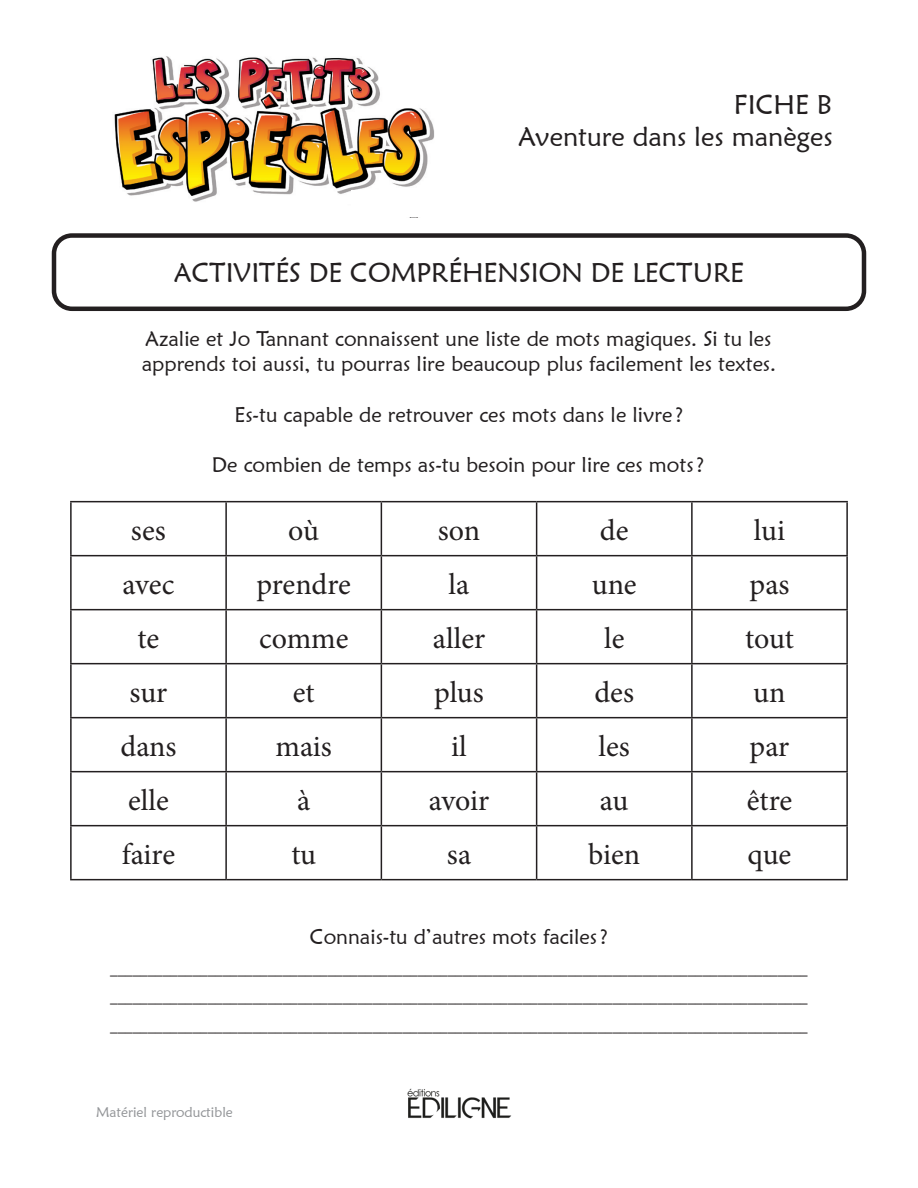
<style>
.page{position:relative;width:918px;height:1188px;background:#fff}
.page>*{position:absolute;margin:0;border:0;box-sizing:border-box;transform-origin:0 0}
.dans_tableau{font:30px "Minion Pro";color:#231f20}
.Titre{font:27px "Maiandra GD";color:#231f20}
.texte{font:21px/25.2px "Maiandra GD";color:#231f20}
.texte-2{font:15px/28.5px "Maiandra GD";color:#231f20;text-align:justify}
.t1{font:14.1px "Maiandra GD";color:#939598}
</style>
<div class="page">
<img style="left:407px;top:1088px;width:104px;height:31px">
<img style="left:114px;top:56px;width:320px;height:146px">
<div style="left:351px;top:191px;width:101px;height:26px;background:#fff"></div>
<div style="left:380px;top:188px;width:50px;height:6px;background:#fff"></div>
<svg style="left:348px;top:193px;width:3px;height:9px"></svg>
<div style="left:52px;top:233px;width:814px;height:78px;border:4px solid #231f20;border-radius:18px"></div>
<hr style="left:70px;top:501px;width:156px;height:1px;background:#231f20">
<hr style="left:70px;top:502px;width:2px;height:53px;background:#231f20">
<hr style="left:226px;top:501px;width:155px;height:1px;background:#231f20">
<hr style="left:225px;top:502px;width:2px;height:53px;background:#231f20">
<hr style="left:381px;top:501px;width:156px;height:1px;background:#231f20">
<hr style="left:381px;top:502px;width:1px;height:53px;background:#231f20">
<hr style="left:537px;top:501px;width:155px;height:1px;background:#231f20">
<hr style="left:536px;top:502px;width:1px;height:53px;background:#231f20">
<hr style="left:692px;top:501px;width:156px;height:1px;background:#231f20">
<hr style="left:691px;top:502px;width:2px;height:53px;background:#231f20">
<hr style="left:846px;top:502px;width:2px;height:53px;background:#231f20">
<hr style="left:70px;top:555px;width:156px;height:1px;background:#231f20">
<hr style="left:70px;top:556px;width:2px;height:53px;background:#231f20">
<hr style="left:226px;top:555px;width:155px;height:1px;background:#231f20">
<hr style="left:225px;top:556px;width:2px;height:53px;background:#231f20">
<hr style="left:381px;top:555px;width:156px;height:1px;background:#231f20">
<hr style="left:381px;top:556px;width:1px;height:53px;background:#231f20">
<hr style="left:537px;top:555px;width:155px;height:1px;background:#231f20">
<hr style="left:536px;top:556px;width:1px;height:53px;background:#231f20">
<hr style="left:692px;top:555px;width:156px;height:1px;background:#231f20">
<hr style="left:691px;top:556px;width:2px;height:53px;background:#231f20">
<hr style="left:846px;top:556px;width:2px;height:53px;background:#231f20">
<hr style="left:70px;top:609px;width:156px;height:1px;background:#231f20">
<hr style="left:70px;top:610px;width:2px;height:53px;background:#231f20">
<hr style="left:226px;top:609px;width:155px;height:1px;background:#231f20">
<hr style="left:225px;top:610px;width:2px;height:53px;background:#231f20">
<hr style="left:381px;top:609px;width:156px;height:1px;background:#231f20">
<hr style="left:381px;top:610px;width:1px;height:53px;background:#231f20">
<hr style="left:537px;top:609px;width:155px;height:1px;background:#231f20">
<hr style="left:536px;top:610px;width:1px;height:53px;background:#231f20">
<hr style="left:692px;top:609px;width:156px;height:1px;background:#231f20">
<hr style="left:691px;top:610px;width:2px;height:53px;background:#231f20">
<hr style="left:846px;top:610px;width:2px;height:53px;background:#231f20">
<hr style="left:70px;top:663px;width:156px;height:1px;background:#231f20">
<hr style="left:70px;top:664px;width:2px;height:53px;background:#231f20">
<hr style="left:226px;top:663px;width:155px;height:1px;background:#231f20">
<hr style="left:225px;top:664px;width:2px;height:53px;background:#231f20">
<hr style="left:381px;top:663px;width:156px;height:1px;background:#231f20">
<hr style="left:381px;top:664px;width:1px;height:53px;background:#231f20">
<hr style="left:537px;top:663px;width:155px;height:1px;background:#231f20">
<hr style="left:536px;top:664px;width:1px;height:53px;background:#231f20">
<hr style="left:692px;top:663px;width:156px;height:1px;background:#231f20">
<hr style="left:691px;top:664px;width:2px;height:53px;background:#231f20">
<hr style="left:846px;top:664px;width:2px;height:53px;background:#231f20">
<hr style="left:70px;top:717px;width:156px;height:1px;background:#231f20">
<hr style="left:70px;top:718px;width:2px;height:53px;background:#231f20">
<hr style="left:226px;top:717px;width:155px;height:1px;background:#231f20">
<hr style="left:225px;top:718px;width:2px;height:53px;background:#231f20">
<hr style="left:381px;top:717px;width:156px;height:1px;background:#231f20">
<hr style="left:381px;top:718px;width:1px;height:53px;background:#231f20">
<hr style="left:537px;top:717px;width:155px;height:1px;background:#231f20">
<hr style="left:536px;top:718px;width:1px;height:53px;background:#231f20">
<hr style="left:692px;top:717px;width:156px;height:1px;background:#231f20">
<hr style="left:691px;top:718px;width:2px;height:53px;background:#231f20">
<hr style="left:846px;top:718px;width:2px;height:53px;background:#231f20">
<hr style="left:70px;top:771px;width:156px;height:1px;background:#231f20">
<hr style="left:70px;top:772px;width:2px;height:53px;background:#231f20">
<hr style="left:226px;top:771px;width:155px;height:1px;background:#231f20">
<hr style="left:225px;top:772px;width:2px;height:53px;background:#231f20">
<hr style="left:381px;top:771px;width:156px;height:1px;background:#231f20">
<hr style="left:381px;top:772px;width:1px;height:53px;background:#231f20">
<hr style="left:537px;top:771px;width:155px;height:1px;background:#231f20">
<hr style="left:536px;top:772px;width:1px;height:53px;background:#231f20">
<hr style="left:692px;top:771px;width:156px;height:1px;background:#231f20">
<hr style="left:691px;top:772px;width:2px;height:53px;background:#231f20">
<hr style="left:846px;top:772px;width:2px;height:53px;background:#231f20">
<hr style="left:70px;top:825px;width:156px;height:1px;background:#231f20">
<hr style="left:70px;top:826px;width:2px;height:53px;background:#231f20">
<hr style="left:226px;top:825px;width:155px;height:1px;background:#231f20">
<hr style="left:225px;top:826px;width:2px;height:53px;background:#231f20">
<hr style="left:381px;top:825px;width:156px;height:1px;background:#231f20">
<hr style="left:381px;top:826px;width:1px;height:53px;background:#231f20">
<hr style="left:537px;top:825px;width:155px;height:1px;background:#231f20">
<hr style="left:536px;top:826px;width:1px;height:53px;background:#231f20">
<hr style="left:692px;top:825px;width:156px;height:1px;background:#231f20">
<hr style="left:691px;top:826px;width:2px;height:53px;background:#231f20">
<hr style="left:846px;top:826px;width:2px;height:53px;background:#231f20">
<hr style="left:70px;top:879px;width:156px;height:1px;background:#231f20">
<hr style="left:226px;top:879px;width:155px;height:1px;background:#231f20">
<hr style="left:381px;top:879px;width:156px;height:1px;background:#231f20">
<hr style="left:537px;top:879px;width:155px;height:1px;background:#231f20">
<hr style="left:692px;top:879px;width:156px;height:1px;background:#231f20">
<p class="Titre" style="left:734px;top:88px;width:100px">FICHE B</p>
<p class="Titre" style="left:518px;top:120px;width:316px">Aventure dans les manèges</p>
<p class="Titre" style="left:174px;top:256px;width:572px">ACTIVITÉS DE COMPRÉHENSION DE LECTURE</p>
<p class="texte" style="left:142px;top:326px;width:636px">Azalie et Jo Tannant connaissent une liste de mots magiques. Si tu les apprends toi aussi, tu pourras lire beaucoup plus facilement les textes.</p>
<p class="texte" style="left:235px;top:401px;width:450px">Es-tu capable de retrouver ces mots dans le livre ?</p>
<p class="texte" style="left:212px;top:452px;width:494px">De combien de temps as-tu besoin pour lire ces mots?</p>
<p class="dans_tableau" style="left:131px;top:510px;width:37px">ses</p>
<p class="dans_tableau" style="left:288px;top:510px;width:32px">où</p>
<p class="dans_tableau" style="left:438px;top:510px;width:44px">son</p>
<p class="dans_tableau" style="left:600px;top:510px;width:30px">de</p>
<p class="dans_tableau" style="left:754px;top:510px;width:33px">lui</p>
<p class="dans_tableau" style="left:123px;top:564px;width:53px">avec</p>
<p class="dans_tableau" style="left:257px;top:564px;width:96px">prendre</p>
<p class="dans_tableau" style="left:449px;top:564px;width:22px">la</p>
<p class="dans_tableau" style="left:592px;top:564px;width:46px">une</p>
<p class="dans_tableau" style="left:750px;top:564px;width:41px">pas</p>
<p class="dans_tableau" style="left:138px;top:618px;width:23px">te</p>
<p class="dans_tableau" style="left:259px;top:618px;width:91px">comme</p>
<p class="dans_tableau" style="left:433px;top:618px;width:54px">aller</p>
<p class="dans_tableau" style="left:604px;top:618px;width:22px">le</p>
<p class="dans_tableau" style="left:745px;top:618px;width:50px">tout</p>
<p class="dans_tableau" style="left:130px;top:672px;width:39px">sur</p>
<p class="dans_tableau" style="left:293px;top:672px;width:23px">et</p>
<p class="dans_tableau" style="left:434px;top:672px;width:51px">plus</p>
<p class="dans_tableau" style="left:594px;top:672px;width:41px">des</p>
<p class="dans_tableau" style="left:753px;top:672px;width:34px">un</p>
<p class="dans_tableau" style="left:120px;top:726px;width:58px">dans</p>
<p class="dans_tableau" style="left:276px;top:726px;width:58px">mais</p>
<p class="dans_tableau" style="left:451px;top:726px;width:17px">il</p>
<p class="dans_tableau" style="left:599px;top:726px;width:33px">les</p>
<p class="dans_tableau" style="left:750px;top:726px;width:41px">par</p>
<p class="dans_tableau" style="left:128px;top:780px;width:42px">elle</p>
<p class="dans_tableau" style="left:297px;top:780px;width:15px">à</p>
<p class="dans_tableau" style="left:429px;top:780px;width:62px">avoir</p>
<p class="dans_tableau" style="left:600px;top:780px;width:30px">au</p>
<p class="dans_tableau" style="left:747px;top:780px;width:47px">être</p>
<p class="dans_tableau" style="left:122px;top:834px;width:55px">faire</p>
<p class="dans_tableau" style="left:291px;top:834px;width:26px">tu</p>
<p class="dans_tableau" style="left:447px;top:834px;width:26px">sa</p>
<p class="dans_tableau" style="left:588px;top:834px;width:54px">bien</p>
<p class="dans_tableau" style="left:748px;top:834px;width:45px">que</p>
<p class="texte" style="left:310px;top:924px;width:300px">Connais-tu d’autres mots faciles?</p>
<p class="texte-2" style="left:110px;top:953px;width:699px">_____________________________________________________________________________________________ _____________________________________________________________________________________________ _____________________________________________________________________________________________</p>
<p class="t1" style="left:96px;top:1104px;width:138px">Matériel reproductible</p>
</div>
